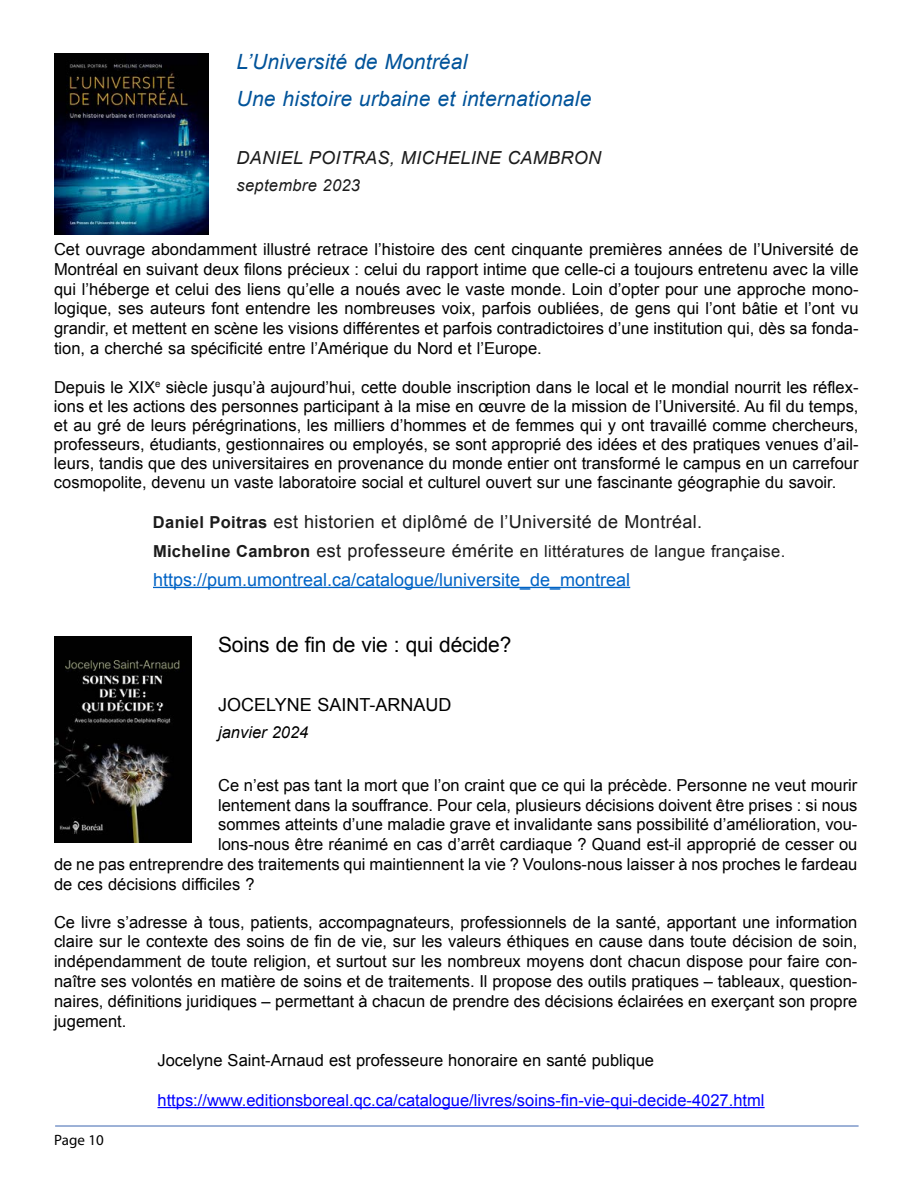
<style>
.page{position:relative;width:918px;height:1188px;background:#fff}
.page>*{position:absolute;margin:0;border:0;box-sizing:border-box;transform-origin:0 0}
.t1{font:italic 21px/36.3px "Arial";letter-spacing:.01em;color:#00539a}
.t2{font:21px "Arial";letter-spacing:-.01em;color:#000}
.t3{font:18px "Arial";letter-spacing:.02em;color:#1b1b1b}
.t4{font:18px "Arial";color:#0063c5}
.t5{font:italic 18px "Arial";letter-spacing:.015em;color:#1b1b1b}
.t6{font:18px "Arial";color:#000}
.t7{font:16.5px/19.8px "Arial";color:#000;text-align:justify}
.t8{font:16.5px "Arial";color:#00f}
.t9{font:16.5px "Arial";letter-spacing:.02em;color:#1b1b1b}
.t10{font:italic 16.5px "Arial";letter-spacing:.02em;color:#1b1b1b}
.t11{font:italic 16.5px "Arial";color:#000}
.t12{font:15px "Myriad Pro";color:#000}
.s1{font-weight:700;font-size:16.5px}
.s2{font-weight:700}
.s3{font-size:18px}
</style>
<div class="page">
<hr style="left:55px;top:1126px;width:804px;height:1px;background:#3c65af">
<hr style="left:153px;top:587px;width:477px;height:1px;background:#0063c5">
<img style="left:54px;top:54px;width:155px;height:180px">
<hr style="left:158px;top:1107px;width:607px;height:1px;background:#00f">
<img style="left:54px;top:636px;width:138px;height:206px">
<p class="t1" style="left:237px;top:44px;width:356px">L’Université de Montréal<br>Une histoire urbaine et internationale</p>
<p class="t5" style="left:237px;top:146px;width:366px">DANIEL POITRAS, MICHELINE CAMBRON</p>
<p class="t10" style="left:237px;top:175px;width:125px">septembre 2023</p>
<p class="t7" style="left:54px;top:239px;width:806px">Cet ouvrage abondamment illustré retrace l’histoire des cent cinquante premières années de l’Université de Montréal en suivant deux filons précieux : celui du rapport intime que celle-ci a toujours entretenu avec la ville qui l’héberge et celui des liens qu’elle a noués avec le vaste monde. Loin d’opter pour une approche mono&shy;logique, ses auteurs font entendre les nombreuses voix, parfois oubliées, de gens qui l’ont bâtie et l’ont vu grandir, et mettent en scène les visions différentes et parfois contradictoires d’une institution qui, dès sa fonda&shy;tion, a cherché sa spécificité entre l’Amérique du Nord et l’Europe.</p>
<p class="t7" style="left:54px;top:378px;width:806px;line-height:18.9px">Depuis le XIX<sup>e</sup> siècle jusqu’à aujourd’hui, cette double inscription dans le local et le mondial nourrit les réflex&shy;ions et les actions des personnes participant à la mise en œuvre de la mission de l’Université. Au fil du temps, et au gré de leurs pérégrinations, les milliers d’hommes et de femmes qui y ont travaillé comme chercheurs, professeurs, étudiants, gestionnaires ou employés, se sont approprié des idées et des pratiques venues d’ail&shy;leurs, tandis que des universitaires en provenance du monde entier ont transformé le campus en un carrefour cosmopolite, devenu un vaste laboratoire social et culturel ouvert sur une fascinante géographie du savoir.</p>
<p class="t3" style="left:153px;top:510px;width:551px"><span class="s1">Daniel Poitras</span> est historien et diplômé de l’Université de Montréal.</p>
<p class="t9" style="left:153px;top:541px;width:634px"><span class="s2">Micheline Cambron</span> <span class="s3">est professeure émérite</span> en littératures de langue française.</p>
<p class="t4" style="left:153px;top:567px;width:479px">https://pum.umontreal.ca/catalogue/luniversite_de_montreal</p>
<p class="t2" style="left:218px;top:631px;width:295px">Soins de fin de vie : qui décide?</p>
<p class="t6" style="left:218px;top:693px;width:235px">JOCELYNE SAINT-ARNAUD</p>
<p class="t11" style="left:218px;top:722px;width:92px">janvier 2024</p>
<p class="t7" style="left:218px;top:775px;width:641px">Ce n’est pas tant la mort que l’on craint que ce qui la précède. Personne ne veut mourir</p>
<p class="t7" style="left:218px;top:795px;width:641px">lentement dans la souffrance. Pour cela, plusieurs décisions doivent être prises : si nous</p>
<p class="t7" style="left:218px;top:815px;width:641px">sommes atteints d’une maladie grave et invalidante sans possibilité d’amélioration, vou-</p>
<p class="t7" style="left:218px;top:835px;width:641px">lons-nous être réanimé en cas d’arrêt cardiaque ? Quand est-il approprié de cesser ou</p>
<p class="t7" style="left:54px;top:855px;width:805px">de ne pas entreprendre des traitements qui maintiennent la vie ? Voulons-nous laisser à nos proches le fardeau</p>
<p class="t7" style="left:54px;top:874px;width:202px">de ces décisions difficiles ?</p>
<p class="t7" style="left:54px;top:912px;width:805px">Ce livre s’adresse à tous, patients, accompagnateurs, professionnels de la santé, apportant une information claire sur le contexte des soins de fin de vie, sur les valeurs éthiques en cause dans toute décision de soin, indépendamment de toute religion, et surtout sur les nombreux moyens dont chacun dispose pour faire con&shy;naître ses volontés en matière de soins et de traitements. Il propose des outils pratiques – tableaux, question&shy;naires, définitions juridiques – permettant à chacun de prendre des décisions éclairées en exerçant son propre jugement.</p>
<p class="t7" style="left:158px;top:1051px;width:498px">Jocelyne Saint-Arnaud est professeure honoraire en santé publique</p>
<p class="t8" style="left:158px;top:1089px;width:609px">https://www.editionsboreal.qc.ca/catalogue/livres/soins-fin-vie-qui-decide-4027.html</p>
<p class="t12" style="left:54px;top:1131px;width:51px">Page 10</p>
</div>
